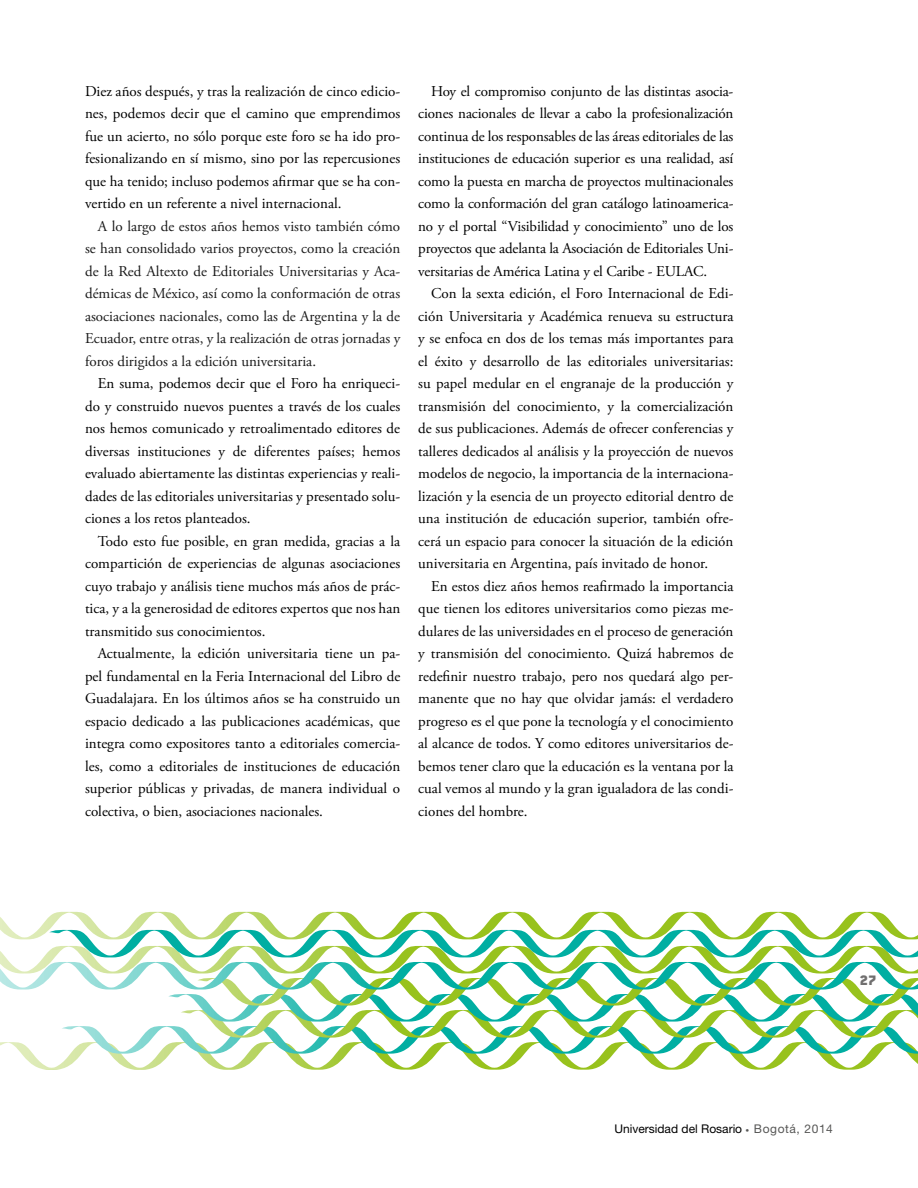
<style>
.page{position:relative;width:918px;height:1188px;background:#fff}
.page>*{position:absolute;margin:0;border:0;box-sizing:border-box;transform-origin:0 0}
.t1{font:15px/22.5px "Adobe Garamond Pro";color:#000;text-align:justify}
.t2{font:15px/22.5px "Adobe Garamond Pro";color:#1a1a1a;text-align:justify}
.t3{font:900 15px "Conduit ITC Std";color:#706f6f}
.t4{font:12px "Helvetica Neue LT Std";color:#000}
.s1{font-family:"Bailey Sans ITCTT Bold";color:#575756}
.s2{color:#575756}
</style>
<div class="page">
<svg style="left:0;top:911px;width:918px;height:159px"></svg>
<p class="t1" style="left:85px;top:80px;width:317px">Diez años después, y tras la realización de cinco edicio&shy;nes, podemos decir que el camino que emprendimos fue un acierto, no sólo porque este foro se ha ido pro&shy;fesionalizando en sí mismo, sino por las repercusiones que ha tenido; incluso podemos afirmar que se ha con&shy;vertido en un referente a nivel internacional.</p>
<p class="t2" style="left:85px;top:215px;width:317px;text-indent:13px">A lo largo de estos años hemos visto también cómo se han consolidado varios proyectos, como la creación de la Red Altexto de Editoriales Universitarias y Aca&shy;démicas de México, así como la conformación de otras asociaciones nacionales, como las de Argentina y la de Ecuador, entre otras, y la realización de otras jornadas y foros dirigidos a la edición universitaria.</p>
<p class="t1" style="left:85px;top:373px;width:317px;text-indent:13px">En suma, podemos decir que el Foro ha enriqueci&shy;do y construido nuevos puentes a través de los cuales nos hemos comunicado y retroalimentado editores de diversas instituciones y de diferentes países; hemos evaluado abiertamente las distintas experiencias y reali&shy;dades de las editoriales universitarias y presentado solu&shy;ciones a los retos planteados.</p>
<p class="t1" style="left:85px;top:530px;width:317px;text-indent:13px">Todo esto fue posible, en gran medida, gracias a la compartición de experiencias de algunas asociaciones cuyo trabajo y análisis tiene muchos más años de prác&shy;tica, y a la generosidad de editores expertos que nos han transmitido sus conocimientos.</p>
<p class="t1" style="left:85px;top:643px;width:317px;text-indent:13px">Actualmente, la edición universitaria tiene un pa&shy;pel fundamental en la Feria Internacional del Libro de Guadalajara. En los últimos años se ha construido un espacio dedicado a las publicaciones académicas, que integra como expositores tanto a editoriales comercia&shy;les, como a editoriales de instituciones de educación superior públicas y privadas, de manera individual o colectiva, o bien, asociaciones nacionales.</p>
<p class="t1" style="left:418px;top:80px;width:317px;text-indent:13px">Hoy el compromiso conjunto de las distintas asocia&shy;ciones nacionales de llevar a cabo la profesionalización continua de los responsables de las áreas editoriales de las instituciones de educación superior es una realidad, así como la puesta en marcha de proyectos multinacionales como la conformación del gran catálogo latinoamerica&shy;no y el portal “Visibilidad y conocimiento” uno de los proyectos que adelanta la Asociación de Editoriales Uni&shy;versitarias de América Latina y el Caribe - EULAC.</p>
<p class="t1" style="left:418px;top:283px;width:317px;text-indent:13px">Con la sexta edición, el Foro Internacional de Edi&shy;ción Universitaria y Académica renueva su estructura y se enfoca en dos de los temas más importantes para el éxito y desarrollo de las editoriales universitarias: su papel medular en el engranaje de la producción y transmisión del conocimiento, y la comercialización de sus publicaciones. Además de ofrecer conferencias y talleres dedicados al análisis y la proyección de nuevos modelos de negocio, la importancia de la internaciona&shy;lización y la esencia de un proyecto editorial dentro de una institución de educación superior, también ofre&shy;cerá un espacio para conocer la situación de la edición universitaria en Argentina, país invitado de honor.</p>
<p class="t1" style="left:418px;top:575px;width:317px;text-indent:13px">En estos diez años hemos reafirmado la importancia que tienen los editores universitarios como piezas me&shy;dulares de las universidades en el proceso de generación y transmisión del conocimiento. Quizá habremos de redefinir nuestro trabajo, pero nos quedará algo per&shy;manente que no hay que olvidar jamás: el verdadero progreso es el que pone la tecnología y el conocimiento al alcance de todos. Y como editores universitarios de&shy;bemos tener claro que la educación es la ventana por la cual vemos al mundo y la gran igualadora de las condi&shy;ciones del hombre.</p>
<p class="t3" style="left:860px;top:972px;width:18px">27</p>
<p class="t4" style="left:614px;top:1121px;width:220px">Universidad del Rosario <span class="s1">•</span> <span class="s2">Bogotá, 2014</span></p>
</div>
